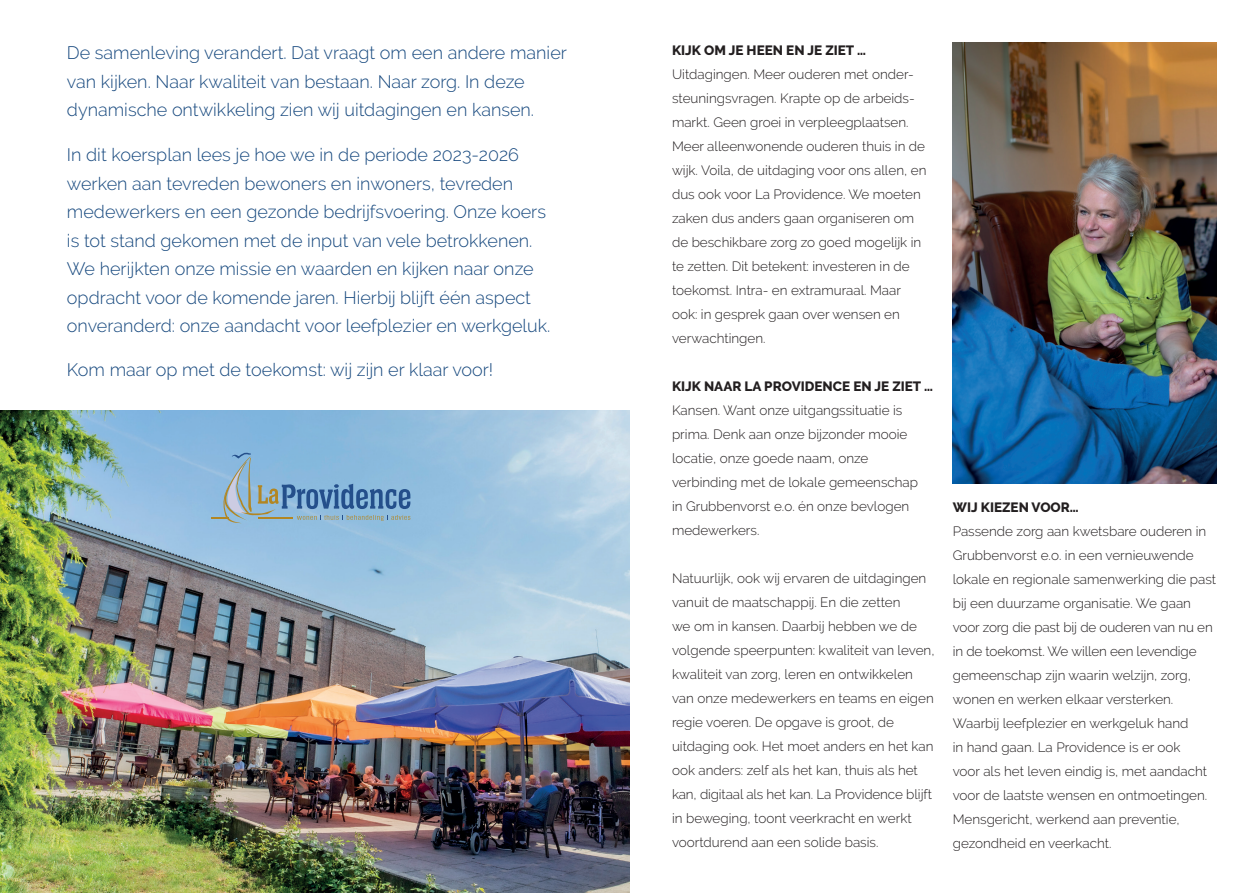
<style>
.page{position:relative;width:1259px;height:893px;background:#fff}
.page>*{position:absolute;margin:0;border:0;box-sizing:border-box;transform-origin:0 0}
.t1{font:300 18px/28.5px "Raleway";color:#16487e}
.t2{font:300 13.5px/24px "Raleway";color:#231f20}
.t3{font:800 13.5px "Raleway";color:#231f20}
</style>
<div class="page">
<img style="left:0;top:410px;width:629px;height:483px">
<img style="left:952px;top:43px;width:264px;height:441px">
<svg style="left:211px;top:453px;width:199px;height:70px;background:#84accb"></svg>
<h1 class="t1" style="left:67px;top:41px;width:501px">De samenleving verandert. Dat vraagt om een andere manier van kijken. Naar kwaliteit van bestaan. Naar zorg. In deze dynamische ontwikkeling zien wij uitdagingen en kansen.</h1>
<p class="t1" style="left:67px;top:143px;width:485px">In dit koersplan lees je hoe we in de periode 2023-2026 werken aan tevreden bewoners en inwoners, tevreden medewerkers en een gezonde bedrijfsvoering. Onze koers is tot stand gekomen met de input van vele betrokkenen.<br>We herijkten onze missie en waarden en kijken naar onze opdracht voor de komende jaren. Hierbij blijft één aspect onveranderd: onze aandacht voor leefplezier en werkgeluk.</p>
<h1 class="t1" style="left:67px;top:357px;width:428px">Kom maar op met de toekomst: wij zijn er klaar voor!</h1>
<p class="t3" style="left:672px;top:43px;width:195px">KIJK OM JE HEEN EN JE ZIET …</p>
<p class="t2" style="left:672px;top:64px;width:256px">Uitdagingen. Meer ouderen met onder&shy;steuningsvragen. Krapte op de arbeids&shy;markt. Geen groei in verpleegplaatsen.<br>Meer alleenwonende ouderen thuis in de wijk. Voila, de uitdaging voor ons allen, en dus ook voor La Providence. We moeten zaken dus anders gaan organiseren om de beschikbare zorg zo goed mogelijk in te zetten. Dit betekent: investeren in de toekomst. Intra- en extramuraal. Maar ook: in gesprek gaan over wensen en verwachtingen.</p>
<p class="t3" style="left:672px;top:379px;width:262px">KIJK NAAR LA PROVIDENCE EN JE ZIET …</p>
<p class="t2" style="left:672px;top:400px;width:248px">Kansen. Want onze uitgangssituatie is prima. Denk aan onze bijzonder mooie locatie, onze goede naam, onze verbinding met de lokale gemeenschap in Grubbenvorst e.o. én onze bevlogen medewerkers.</p>
<p class="t2" style="left:672px;top:568px;width:264px">Natuurlijk, ook wij ervaren de uitdagingen vanuit de maatschappij. En die zetten<br>we om in kansen. Daarbij hebben we de volgende speerpunten: kwaliteit van leven, kwaliteit van zorg, leren en ontwikkelen van onze medewerkers en teams en eigen regie voeren. De opgave is groot, de uitdaging ook. Het moet anders en het kan ook anders: zelf als het kan, thuis als het kan, digitaal als het kan. La Providence blijft in beweging, toont veerkracht en werkt voortdurend aan een solide basis.</p>
<p class="t3" style="left:952px;top:499px;width:128px">WIJ KIEZEN VOOR…</p>
<p class="t2" style="left:952px;top:520px;width:265px">Passende zorg aan kwetsbare ouderen in Grubbenvorst e.o. in een vernieuwende lokale en regionale samenwerking die past bij een duurzame organisatie. We gaan voor zorg die past bij de ouderen van nu en in de toekomst. We willen een levendige gemeenschap zijn waarin welzijn, zorg, wonen en werken elkaar versterken.<br>Waarbij leefplezier en werkgeluk hand<br>in hand gaan. La Providence is er ook<br>voor als het leven eindig is, met aandacht voor de laatste wensen en ontmoetingen.<br>Mensgericht, werkend aan preventie, gezondheid en veerkacht.</p>
</div>
